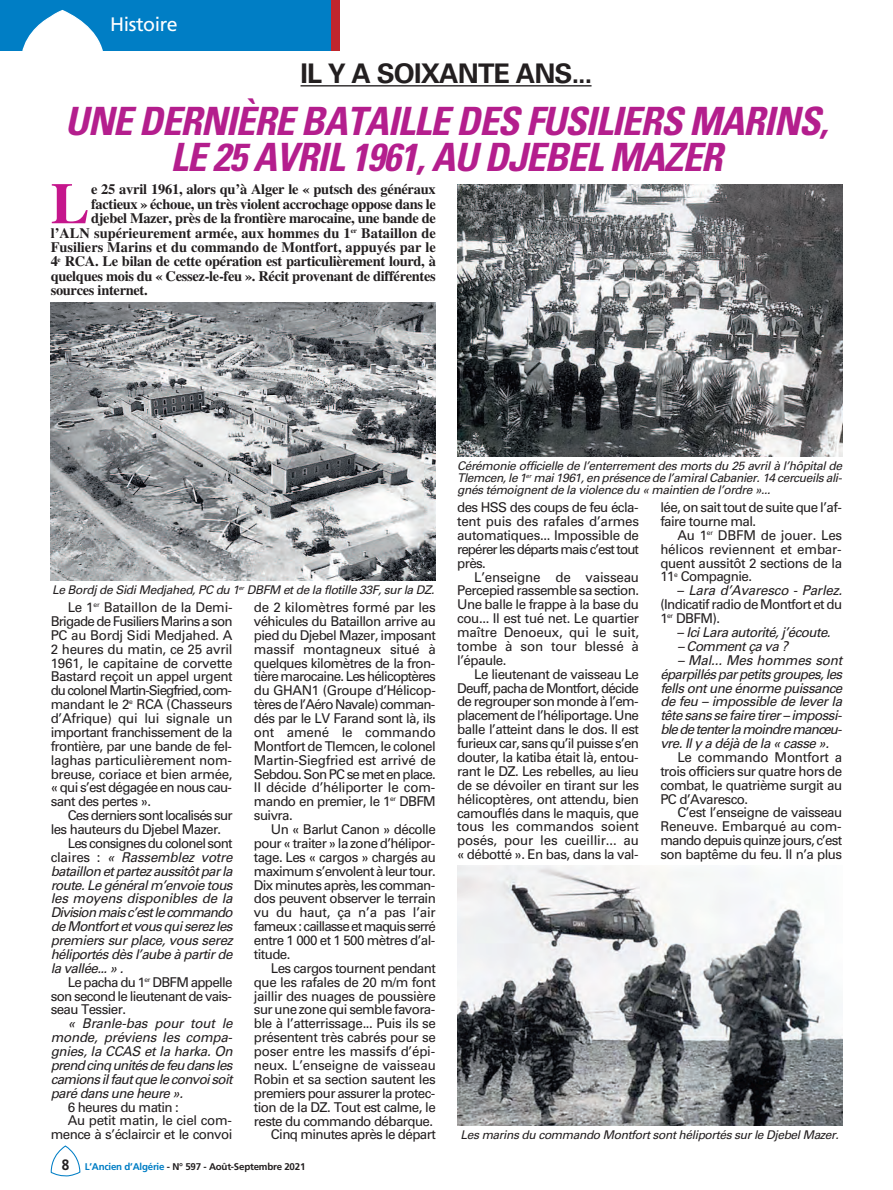
<style>
.page{position:relative;width:893px;height:1190px;background:#fff}
.page>*{position:absolute;margin:0;border:0;box-sizing:border-box;transform-origin:0 0}
.t1{font:700 57.9px "Times LT Std";color:#c5168c}
.t2{font:italic 700 condensed 39px/36px "Univers LT Std";letter-spacing:-.025em;color:#b41e8d;text-align:center}
.t3{font:700 27px "Univers LT Std";letter-spacing:-.035em;color:#231f20}
.t4{font:19.5px "Frutiger LT Std";letter-spacing:-.02em;color:#fff}
.t5{font:700 14.4px "Times LT Std";letter-spacing:-.02em;color:#231f20}
.t6{font:700 14.4px "Times LT Std";color:#231f20}
.t7{font:13.5px/14px "Univers LT Std";letter-spacing:-.04em;color:#231f20;text-align:justify}
.t8{font:italic 13.5px/14px "Univers LT Std";letter-spacing:-.045em;color:#231f20;text-align:justify}
.t9{font:13.5px "Univers LT Std";letter-spacing:-.06em;color:#231f20}
.t10{font:italic 13.5px "Univers LT Std";letter-spacing:-.015em;color:#231f20}
.t11{font:13.5px "Univers LT Std";letter-spacing:-.02em;color:#231f20}
.t12{font:italic 12px/12px "Univers LT Std";letter-spacing:-.035em;color:#231f20;text-align:justify}
.t13{font:700 9.75px "Frutiger LT Std";letter-spacing:-.02em;color:#231f20}
.s1{font-style:normal}
.s2{font-size:15px}
.s3{color:#007ec5}
.s4{font-style:italic}
</style>
<div class="page">
<svg style="left:51px;top:1145px;width:29px;height:31px"></svg>
<div style="left:0;top:0;width:340px;height:51px;background:#007ec5"></div>
<svg style="left:22px;top:10px;width:81px;height:41px"></svg>
<div style="left:331px;top:0;width:9px;height:51px;background:#c0262d"></div>
<hr style="left:300px;top:85px;width:291px;height:1px;background:#231f20">
<img style="left:457px;top:185px;width:385px;height:272px">
<img style="left:51px;top:303px;width:384px;height:278px">
<img style="left:457px;top:866px;width:385px;height:260px">
<h3 class="t4" style="left:110px;top:13px;width:69px">Histoire</h3>
<h3 class="t3" style="left:300px;top:58px;width:293px">IL Y A SOIXANTE ANS...</h3>
<h2 class="t2" style="left:65px;top:103px;width:764px">UNE DERNIÈRE BATAILLE DES FUSILIERS MARINS,<br>LE 25 AVRIL 1961, AU DJEBEL MAZER</h2>
<h1 class="t1" style="left:51px;top:184px;width:40px">L</h1>
<p class="t5" style="left:91px;top:185px;width:346px">e 25 avril 1961, alors qu’à Alger le « putsch des généraux</p>
<p class="t5" style="left:91px;top:199px;width:346px">factieux » échoue, un très violent accrochage oppose dans le</p>
<p class="t5" style="left:91px;top:214px;width:346px">djebel Mazer, près de la frontière marocaine, une bande de</p>
<p class="t6" style="left:51px;top:228px;width:386px">l’ALN supérieurement armée, aux hommes du 1<sup>er</sup> Bataillon de</p>
<p class="t6" style="left:51px;top:242px;width:386px">Fusiliers Marins et du commando de Montfort, appuyés par le</p>
<p class="t5" style="left:51px;top:257px;width:386px">4<sup>e</sup> RCA. Le bilan de cette opération est particulièrement lourd, à</p>
<p class="t5" style="left:51px;top:271px;width:386px">quelques mois du « Cessez-le-feu ». Récit provenant de différentes</p>
<p class="t5" style="left:51px;top:286px;width:98px">sources internet.</p>
<p class="t12" style="left:52px;top:585px;width:383px">Le Bordj de Sidi Medjahed, PC du 1<sup>er</sup> DBFM et de la flotille 33F, sur la DZ.</p>
<p class="t7" style="left:51px;top:601px;width:183px;text-indent:17px">Le 1<sup>er</sup> Bataillon de la Demi-Brigade de Fusiliers Marins a son PC au Bordj Sidi Medjahed. A 2 heures du matin, ce 25 avril 1961, le capitaine de corvette Bastard reçoit un appel urgent du colonel Martin-Siegfried, com&shy;mandant le 2<sup>e</sup> RCA (Chasseurs d’Afrique) qui lui signale un important franchissement de la frontière, par une bande de fel&shy;laghas particulièrement nom&shy;breuse, coriace et bien armée, « qui s’est dégagée en nous cau&shy;sant des pertes ».</p>
<p class="t9" style="left:68px;top:810px;width:166px">Ces derniers sont localisés sur</p>
<p class="t7" style="left:51px;top:823px;width:172px">les hauteurs du Djebel Mazer.</p>
<p class="t9" style="left:68px;top:838px;width:166px">Les consignes du colonel sont</p>
<p class="t10" style="left:51px;top:852px;width:183px"><span class="s1">claires :</span> « Rassemblez votre</p>
<p class="t8" style="left:51px;top:865px;width:183px">bataillon et partez aussitôt par la</p>
<p class="t8" style="left:51px;top:879px;width:183px">route. Le général m’envoie tous</p>
<p class="t10" style="left:51px;top:894px;width:183px">les moyens disponibles de la</p>
<p class="t8" style="left:51px;top:907px;width:183px">Division mais c’est le commando</p>
<p class="t8" style="left:51px;top:921px;width:183px">de Montfort et vous qui serez les</p>
<p class="t8" style="left:51px;top:934px;width:183px">premiers sur place, vous serez</p>
<p class="t8" style="left:51px;top:948px;width:183px">héliportés dès l’aube à partir de</p>
<p class="t8" style="left:51px;top:962px;width:74px">la vallée... » .</p>
<p class="t7" style="left:68px;top:976px;width:166px">Le pacha du 1<sup>er</sup> DBFM appelle</p>
<p class="t7" style="left:51px;top:990px;width:183px">son second le lieutenant de vais-</p>
<p class="t7" style="left:51px;top:1004px;width:77px">seau Tessier.</p>
<p class="t8" style="left:51px;top:1018px;width:183px;text-indent:17px">« Branle-bas pour tout le monde, préviens les compa&shy;gnies, la CCAS et la harka. On prend cinq unités de feu dans les camions iI faut que le convoi soit paré dans une heure ».</p>
<p class="t7" style="left:68px;top:1101px;width:113px">6 heures du matin :</p>
<p class="t11" style="left:68px;top:1116px;width:166px">Au petit matin, le ciel com-</p>
<p class="t7" style="left:51px;top:1129px;width:183px">mence à s’éclaircir et le convoi</p>
<p class="t7" style="left:254px;top:602px;width:183px">de 2 kilomètres formé par les véhicules du Bataillon arrive au pied du Djebel Mazer, imposant massif montagneux situé à quelques kilomètres de la fron&shy;tière marocaine. Les hélicoptères du GHAN1 (Groupe d’Hélicop&shy;tères de l’Aéro Navale) comman&shy;dés par le LV Farand sont là, ils ont amené le commando Montfort de Tlemcen, le colonel Martin-Siegfried est arrivé de Sebdou. Son PC se met en place.<br>II décide d’héliporter le com&shy;mando en premier, le 1<sup>er</sup> DBFM suivra.</p>
<p class="t7" style="left:254px;top:823px;width:183px;text-indent:17px">Un « Barlut Canon » décolle pour « traiter » la zone d’hélipor&shy;tage. Les « cargos » chargés au maximum s’envolent à leur tour.<br>Dix minutes après, les comman&shy;dos peuvent observer le terrain vu du haut, ça n’a pas l’air fameux : caillasse et maquis serré entre 1 000 et 1 500 mètres d’al&shy;titude.</p>
<p class="t7" style="left:254px;top:962px;width:183px;text-align:right">Les cargos tournent pendant que les rafales de 20 m/m font jaillir des nuages de poussière sur une zone qui semble favora&shy;ble à l’atterrissage... Puis ils se présentent très cabrés pour se poser entre les massifs d’épi&shy;neux. L’enseigne de vaisseau<br>Robin et sa section sautent les premiers pour assurer la protec&shy;tion de la DZ. Tout est calme, le reste du commando débarque.<br>Cinq minutes après le départ</p>
<p class="t13" style="left:62px;top:1162px;width:245px"><span class="s2">8</span> <span class="s3">L’Ancien d’Algérie</span> - N° 597 - Août-Septembre 2021</p>
<p class="t12" style="left:457px;top:461px;width:386px">Cérémonie officielle de l’enterrement des morts du 25 avril à l’hôpital de Tlemcen, le 1<sup>er</sup> mai 1961, en présence de l’amiral Cabanier. 14 cercueils ali&shy;gnés témoignent de la violence du « maintien de l’ordre »...</p>
<p class="t7" style="left:457px;top:502px;width:183px">des HSS des coups de feu écla&shy;tent puis des rafales d’armes automatiques... Impossible de repérer les départs mais c’est tout près.</p>
<p class="t7" style="left:457px;top:571px;width:183px;text-indent:17px">L’enseigne de vaisseau Percepied rassemble sa section.<br>Une balle le frappe à la base du cou... Il est tué net. Le quartier maître Denoeux, qui le suit, tombe à son tour blessé à l’épaule.</p>
<p class="t7" style="left:457px;top:668px;width:183px;text-indent:17px">Le lieutenant de vaisseau Le Deuff, pacha de Montfort, décide de regrouper son monde à l’em&shy;placement de l’héliportage. Une balle l’atteint dans le dos. Il est furieux car, sans qu’il puisse s’en douter, la katiba était là, entou&shy;rant le DZ. Les rebelles, au lieu de se dévoiler en tirant sur les hélicoptères, ont attendu, bien camouflés dans le maquis, que tous les commandos soient posés, pour les cueillir... au « débotté ». En bas, dans la val-</p>
<p class="t7" style="left:660px;top:502px;width:183px">lée, on sait tout de suite que l’af&shy;faire tourne mal.</p>
<p class="t7" style="left:660px;top:529px;width:183px;text-indent:17px">Au 1<sup>er</sup> DBFM de jouer. Les hélicos reviennent et embar&shy;quent aussitôt 2 sections de la 11<sup>e</sup> Compagnie.</p>
<p class="t7" style="left:660px;top:585px;width:183px;text-indent:17px">– <span class="s4">Lara d’Avaresco - Parlez. </span>(Indicatif radio de Montfort et du 1<sup>er</sup> DBFM).</p>
<p class="t8" style="left:677px;top:626px;width:155px"><span class="s1">–</span> Ici Lara autorité, j’écoute.</p>
<p class="t8" style="left:677px;top:640px;width:112px">– Comment ça va ?</p>
<p class="t8" style="left:660px;top:654px;width:183px;text-indent:17px">– Mal... Mes hommes sont éparpillés par petits groupes, les fells ont une énorme puissance de feu – impossible de lever la tête sans se faire tirer – impossi&shy;ble de tenter la moindre manœu&shy;vre. Il y a déjà de la « casse ».</p>
<p class="t7" style="left:660px;top:751px;width:183px;text-indent:17px">Le commando Montfort a trois officiers sur quatre hors de combat, le quatrième surgit au PC d’Avaresco.</p>
<p class="t7" style="left:660px;top:807px;width:183px;text-indent:17px">C’est l’enseigne de vaisseau Reneuve. Embarqué au com&shy;mando depuis quinze jours, c’est son baptême du feu. Il n’a plus</p>
<p class="t12" style="left:460px;top:1130px;width:379px">Les marins du commando Montfort sont héliportés sur le Djebel Mazer.</p>
</div>
